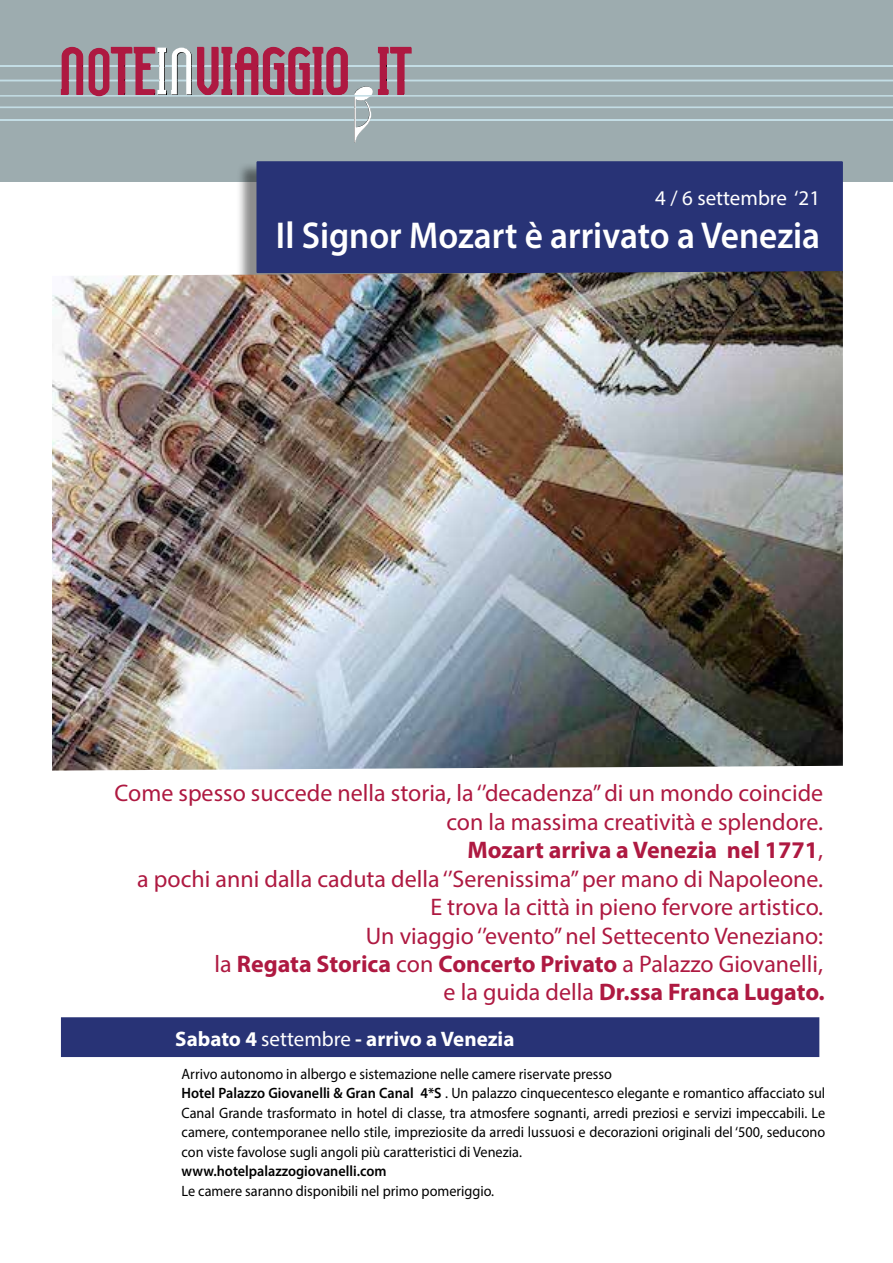
<style>
.page{position:relative;width:893px;height:1263px;background:#fff}
.page>*{position:absolute;margin:0;border:0;box-sizing:border-box;transform-origin:0 0}
.t1{font:600 37.5px "Myriad Pro";color:#fff;scale:.94 1}
.t2{font:24px/28.5px "Myriad Pro";color:#ae1941;text-align:right}
.t3{font:700 21px "Myriad Pro";color:#fff}
.t4{font:21px "Myriad Pro";color:#fff}
.t5{font:15px/19.5px "Myriad Pro";color:#000;scale:.95 1}
.t6{font:600 15px "Myriad Pro";color:#000;scale:.95 1}
.s1{font-weight:700}
.s2{font-weight:400}
.s3{font-weight:600}
</style>
<div class="page">
<div style="left:62px;top:1018px;width:757px;height:38px;background:#283376"></div>
<div style="left:61px;top:1017px;width:758px;height:40px;border:2px solid #283376"></div>
<div style="left:0;top:0;width:893px;height:182px;background:#9dacaf"></div>
<div style="left:236px;top:162px;width:603px;height:128px;background:#000;opacity:.45"></div>
<div style="left:257px;top:162px;width:585px;height:110px;background:#283376"></div>
<div style="left:256px;top:161px;width:587px;height:112px;border:2px solid #283376"></div>
<svg style="left:0;top:46px;width:893px;height:97px"></svg>
<img style="left:52px;top:271px;width:791px;height:499px">
<h3 class="t4" style="left:655px;top:185px;width:166px">4 / 6 settembre ‘21</h3>
<h1 class="t1" style="left:276px;top:211px;width:580px">Il Signor Mozart è arrivato a Venezia</h1>
<p class="t2" style="left:115px;top:778px;width:712px">Come spesso succede nella storia, la ‘’decadenza’’ di un mondo coincide con la massima creatività e splendore.<br><span class="s1">Mozart arriva a Venezia nel 1771</span>,<br>a pochi anni dalla caduta della ‘’Serenissima’’ per mano di Napoleone.<br>E trova la città in pieno fervore artistico.<br>Un viaggio ‘’evento” nel Settecento Veneziano:<br>la <span class="s1">Regata Storica</span> con <span class="s1">Concerto Privato</span> a Palazzo Giovanelli,<br>e la guida della <span class="s1">Dr.ssa Franca Lugato.</span></p>
<h3 class="t3" style="left:175px;top:1025px;width:341px">Sabato 4 <span class="s2">settembre</span> - arrivo a Venezia</h3>
<p class="t5" style="left:182px;top:1064px;width:679px">Arrivo autonomo in albergo e sistemazione nelle camere riservate presso<br><span class="s3">Hotel Palazzo Giovanelli &amp; Gran Canal 4*S</span> . Un palazzo cinquecentesco elegante e romantico affacciato sul Canal Grande trasformato in hotel di classe, tra atmosfere sognanti, arredi preziosi e servizi impeccabili. Le camere, contemporanee nello stile, impreziosite da arredi lussuosi e decorazioni originali del ‘500, seducono con viste favolose sugli angoli più caratteristici di Venezia.</p>
<p class="t6" style="left:182px;top:1162px;width:217px">www.hotelpalazzogiovanelli.com</p>
<p class="t5" style="left:182px;top:1181px;width:331px">Le camere saranno disponibili nel primo pomeriggio.</p>
</div>
